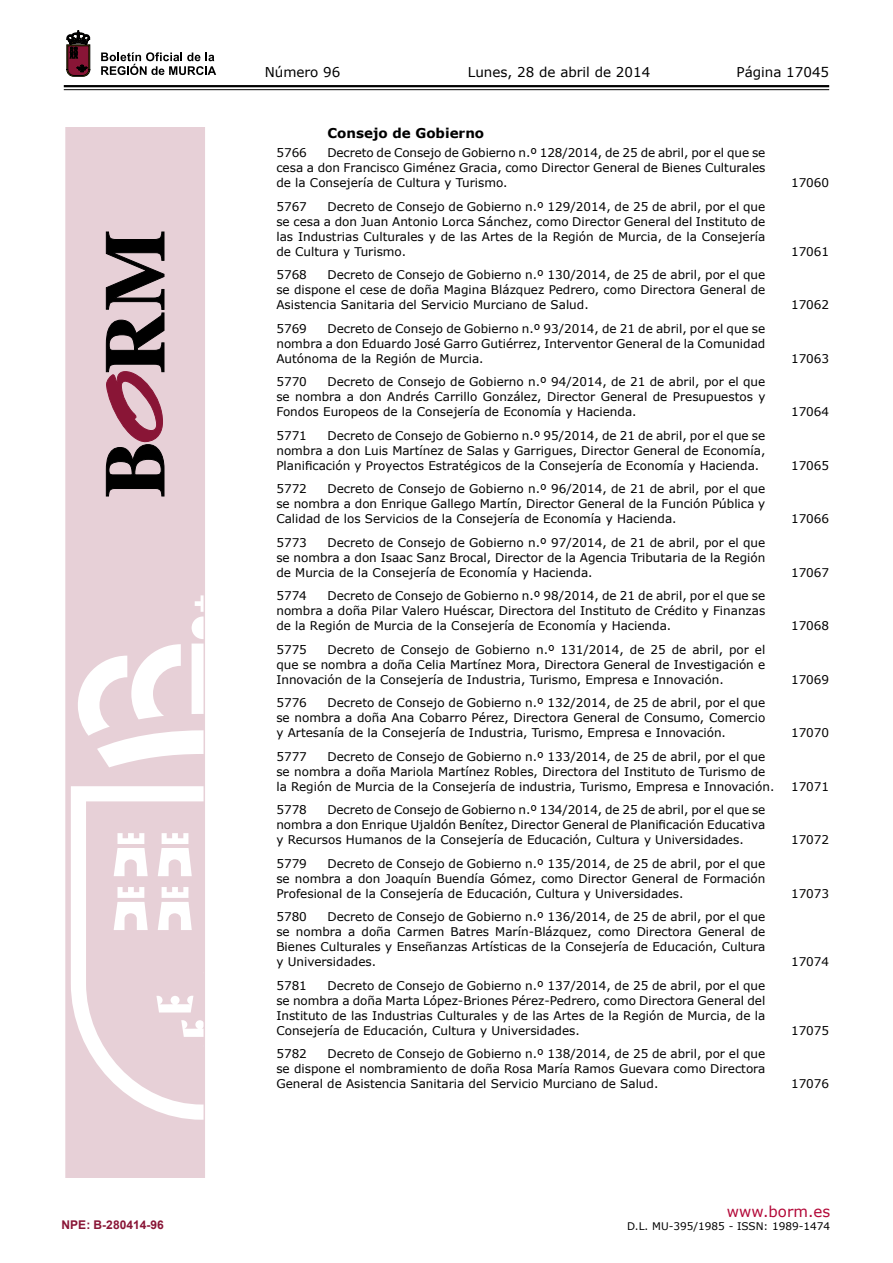
<style>
.page{position:relative;width:893px;height:1263px;background:#fff}
.page>*{position:absolute;margin:0;border:0;box-sizing:border-box;transform-origin:0 0}
.t1{font:15px "Verdana";color:#b30838}
.t2{font:13.5px "Verdana";color:#000}
.t3{font:700 13.5px "Verdana";color:#000}
.t4{font:12px/15px "Verdana";color:#000;text-align:justify}
.t5{font:700 12px "Arial";color:#891536}
.t6{font:10.5px "Verdana";color:#000}
</style>
<div class="page">
<hr style="left:64px;top:85px;width:765px;height:2px;background:#000">
<hr style="left:64px;top:89px;width:765px;height:1px;background:#000">
<svg style="left:101px;top:52px;width:115px;height:23px"></svg>
<svg style="left:67px;top:31px;width:23px;height:45px"></svg>
<svg style="left:65px;top:128px;width:140px;height:1050px;background:#ead7dd"></svg>
<svg style="left:106px;top:232px;width:58px;height:264px;background:#826870"></svg>
<p class="t5" style="left:62px;top:1217px;width:104px">NPE: B-280414-96</p>
<p class="t2" style="left:265px;top:62px;width:77px">Número 96</p>
<p class="t2" style="left:468px;top:62px;width:184px">Lunes, 28 de abril de 2014</p>
<p class="t2" style="left:736px;top:62px;width:94px">Página 17045</p>
<p class="t3" style="left:327px;top:123px;width:158px">Consejo de Gobierno</p>
<p class="t4" style="left:276px;top:145px;width:491px;text-indent:51px">Decreto de Consejo de Gobierno n.º 128/2014, de 25 de abril, por el que se cesa a don Francisco Giménez Gracia, como Director General de Bienes Culturales de la Consejería de Cultura y Turismo.</p>
<p class="t4" style="left:276px;top:145px;width:32px">5766</p>
<p class="t4" style="left:276px;top:199px;width:490px;text-indent:51px">Decreto de Consejo de Gobierno n.º 129/2014, de 25 de abril, por el que se cesa a don Juan Antonio Lorca Sánchez, como Director General del Instituto de las Industrias Culturales y de las Artes de la Región de Murcia, de la Consejería de Cultura y Turismo.</p>
<p class="t4" style="left:276px;top:199px;width:32px">5767</p>
<p class="t4" style="left:276px;top:267px;width:490px;text-indent:51px">Decreto de Consejo de Gobierno n.º 130/2014, de 25 de abril, por el que se dispone el cese de doña Magina Blázquez Pedrero, como Directora General de Asistencia Sanitaria del Servicio Murciano de Salud.</p>
<p class="t4" style="left:276px;top:267px;width:32px">5768</p>
<p class="t4" style="left:276px;top:321px;width:490px;text-indent:51px">Decreto de Consejo de Gobierno n.º 93/2014, de 21 de abril, por el que se nombra a don Eduardo José Garro Gutiérrez, Interventor General de la Comunidad Autónoma de la Región de Murcia.</p>
<p class="t4" style="left:276px;top:321px;width:32px">5769</p>
<p class="t4" style="left:276px;top:374px;width:491px;text-indent:51px">Decreto de Consejo de Gobierno n.º 94/2014, de 21 de abril, por el que se nombra a don Andrés Carrillo González, Director General de Presupuestos y Fondos Europeos de la Consejería de Economía y Hacienda.</p>
<p class="t4" style="left:276px;top:374px;width:32px">5770</p>
<p class="t4" style="left:276px;top:428px;width:490px;text-indent:51px">Decreto de Consejo de Gobierno n.º 95/2014, de 21 de abril, por el que se nombra a don Luis Martínez de Salas y Garrigues, Director General de Economía, Planificación y Proyectos Estratégicos de la Consejería de Economía y Hacienda.</p>
<p class="t4" style="left:276px;top:428px;width:32px">5771</p>
<p class="t4" style="left:276px;top:481px;width:490px;text-indent:51px">Decreto de Consejo de Gobierno n.º 96/2014, de 21 de abril, por el que se nombra a don Enrique Gallego Martín, Director General de la Función Pública y Calidad de los Servicios de la Consejería de Economía y Hacienda.</p>
<p class="t4" style="left:276px;top:481px;width:32px">5772</p>
<p class="t4" style="left:276px;top:535px;width:490px;text-indent:51px">Decreto de Consejo de Gobierno n.º 97/2014, de 21 de abril, por el que se nombra a don Isaac Sanz Brocal, Director de la Agencia Tributaria de la Región de Murcia de la Consejería de Economía y Hacienda.</p>
<p class="t4" style="left:276px;top:535px;width:32px">5773</p>
<p class="t4" style="left:276px;top:588px;width:490px;text-indent:51px">Decreto de Consejo de Gobierno n.º 98/2014, de 21 de abril, por el que se nombra a doña Pilar Valero Huéscar, Directora del Instituto de Crédito y Finanzas de la Región de Murcia de la Consejería de Economía y Hacienda.</p>
<p class="t4" style="left:276px;top:588px;width:32px">5774</p>
<p class="t4" style="left:276px;top:642px;width:490px;text-indent:51px">Decreto de Consejo de Gobierno n.º 131/2014, de 25 de abril, por el que se nombra a doña Celia Martínez Mora, Directora General de Investigación e Innovación de la Consejería de Industria, Turismo, Empresa e Innovación.</p>
<p class="t4" style="left:276px;top:642px;width:32px">5775</p>
<p class="t4" style="left:276px;top:695px;width:490px;text-indent:51px">Decreto de Consejo de Gobierno n.º 132/2014, de 25 de abril, por el que se nombra a doña Ana Cobarro Pérez, Directora General de Consumo, Comercio y Artesanía de la Consejería de Industria, Turismo, Empresa e Innovación.</p>
<p class="t4" style="left:276px;top:695px;width:32px">5776</p>
<p class="t4" style="left:276px;top:749px;width:499px;text-align:left;text-indent:51px">Decreto de Consejo de Gobierno n.º 133/2014, de 25 de abril, por el que se nombra a doña Mariola Martínez Robles, Directora del Instituto de Turismo de la Región de Murcia de la Consejería de industria, Turismo, Empresa e Innovación.</p>
<p class="t4" style="left:276px;top:749px;width:32px">5777</p>
<p class="t4" style="left:276px;top:802px;width:491px;text-indent:51px">Decreto de Consejo de Gobierno n.º 134/2014, de 25 de abril, por el que se nombra a don Enrique Ujaldón Benítez, Director General de Planificación Educativa y Recursos Humanos de la Consejería de Educación, Cultura y Universidades.</p>
<p class="t4" style="left:276px;top:802px;width:32px">5778</p>
<p class="t4" style="left:276px;top:856px;width:490px;text-indent:51px">Decreto de Consejo de Gobierno n.º 135/2014, de 25 de abril, por el que se nombra a don Joaquín Buendía Gómez, como Director General de Formación Profesional de la Consejería de Educación, Cultura y Universidades.</p>
<p class="t4" style="left:276px;top:856px;width:32px">5779</p>
<p class="t4" style="left:276px;top:909px;width:490px;text-indent:51px">Decreto de Consejo de Gobierno n.º 136/2014, de 25 de abril, por el que se nombra a doña Carmen Batres Marín-Blázquez, como Directora General de Bienes Culturales y Enseñanzas Artísticas de la Consejería de Educación, Cultura y Universidades.</p>
<p class="t4" style="left:276px;top:909px;width:32px">5780</p>
<p class="t4" style="left:276px;top:978px;width:490px;text-indent:51px">Decreto de Consejo de Gobierno n.º 137/2014, de 25 de abril, por el que se nombra a doña Marta López-Briones Pérez-Pedrero, como Directora General del Instituto de las Industrias Culturales y de las Artes de la Región de Murcia, de la Consejería de Educación, Cultura y Universidades.</p>
<p class="t4" style="left:276px;top:978px;width:32px">5781</p>
<p class="t4" style="left:276px;top:1046px;width:490px;text-indent:51px">Decreto de Consejo de Gobierno n.º 138/2014, de 25 de abril, por el que se dispone el nombramiento de doña Rosa María Ramos Guevara como Directora General de Asistencia Sanitaria del Servicio Murciano de Salud.</p>
<p class="t4" style="left:276px;top:1046px;width:32px">5782</p>
<p class="t4" style="left:791px;top:175px;width:40px">17060</p>
<p class="t4" style="left:791px;top:244px;width:40px">17061</p>
<p class="t4" style="left:791px;top:297px;width:40px">17062</p>
<p class="t4" style="left:791px;top:351px;width:40px">17063</p>
<p class="t4" style="left:791px;top:404px;width:40px">17064</p>
<p class="t4" style="left:791px;top:458px;width:40px">17065</p>
<p class="t4" style="left:791px;top:511px;width:40px">17066</p>
<p class="t4" style="left:791px;top:565px;width:40px">17067</p>
<p class="t4" style="left:791px;top:618px;width:40px">17068</p>
<p class="t4" style="left:791px;top:672px;width:40px">17069</p>
<p class="t4" style="left:791px;top:725px;width:40px">17070</p>
<p class="t4" style="left:791px;top:779px;width:40px">17071</p>
<p class="t4" style="left:791px;top:832px;width:40px">17072</p>
<p class="t4" style="left:791px;top:886px;width:40px">17073</p>
<p class="t4" style="left:791px;top:954px;width:40px">17074</p>
<p class="t4" style="left:791px;top:1023px;width:40px">17075</p>
<p class="t4" style="left:791px;top:1076px;width:40px">17076</p>
<p class="t1" style="left:727px;top:1201px;width:105px">www.borm.es</p>
<p class="t6" style="left:627px;top:1218px;width:205px">D.L. MU-395/1985 - ISSN: 1989-1474</p>
</div>
